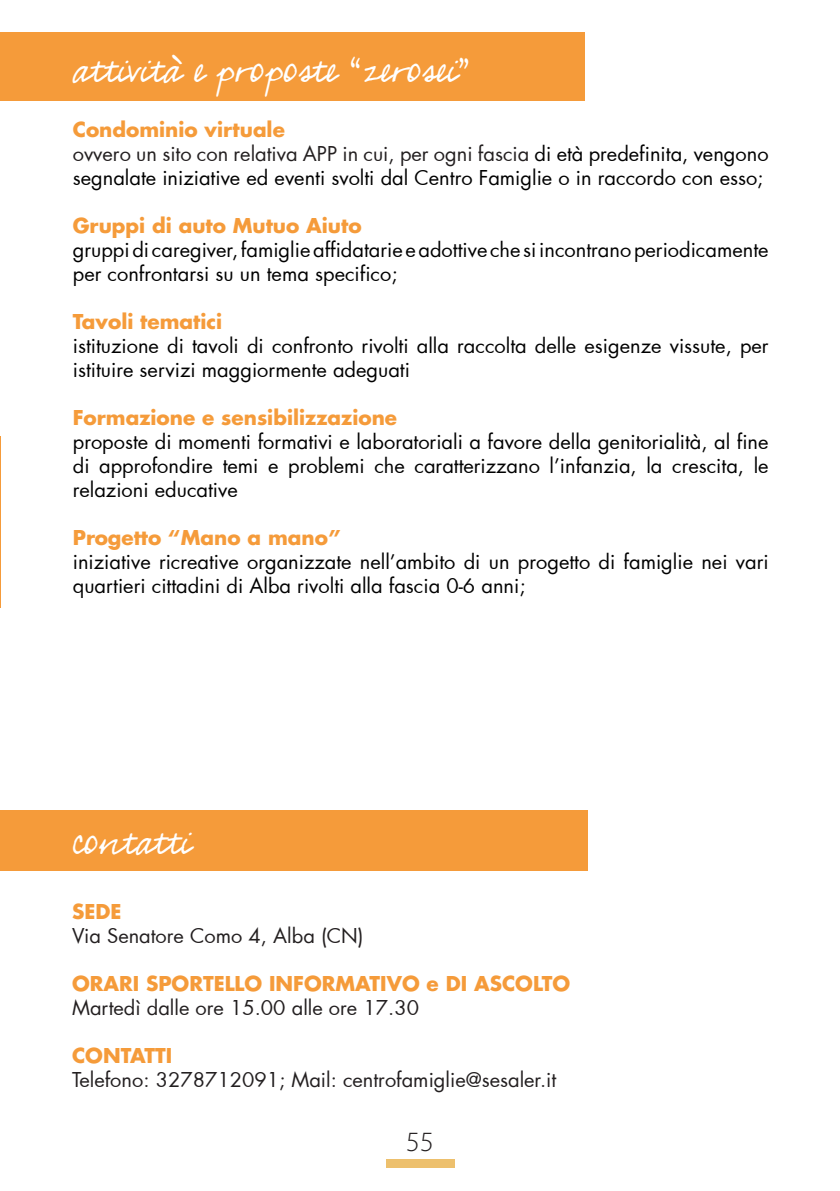
<style>
.page{position:relative;width:840px;height:1191px;background:#fff}
.page>*{position:absolute;margin:0;border:0;box-sizing:border-box;transform-origin:0 0}
.t1{font:38px "Milko";color:#fff}
.t2{font:300 28px "Myriad Pro";color:#231f20}
.t3{font:20px/24px "Futura";color:#000}
.t4{font:700 20px "Futura LT";color:#f59b3a}
.t5{font:20px "Futura";color:#231f20}
.s1{color:#231f20}
</style>
<div class="page">
<div style="left:386px;top:1159px;width:68px;height:8px;background:#edc06d"></div>
<hr style="left:0;top:437px;width:1px;height:171px;background:#f59b3a">
<div style="left:0;top:32px;width:584px;height:68px;background:#f59b3a"></div>
<div style="left:1px;top:810px;width:586px;height:60px;background:#f59b3a"></div>
<h1 class="t1" style="left:73px;top:42px;width:399px">attività e proposte “zerosei”</h1>
<p class="t4" style="left:73px;top:116px;width:213px">Condominio virtuale</p>
<p class="t3" style="left:73px;top:142px;width:697px"><span class="s1">ovvero un sito con relativa APP in cui, per ogni fascia</span> di età predefinita, vengono segnalate iniziative ed eventi svolti dal Centro Famiglie o in raccordo con esso;</p>
<p class="t4" style="left:73px;top:212px;width:290px">Gruppi di auto Mutuo Aiuto</p>
<p class="t3" style="left:73px;top:238px;width:697px">gruppi di caregiver, famiglie affidatarie e adottive che si incontrano periodicamente per confrontarsi su un tema specifico;</p>
<p class="t4" style="left:73px;top:308px;width:151px">Tavoli tematici</p>
<p class="t3" style="left:73px;top:334px;width:697px">istituzione di tavoli di confronto rivolti alla raccolta delle esigenze vissute, per istituire servizi maggiormente adeguati</p>
<p class="t4" style="left:73px;top:404px;width:325px">Formazione e sensibilizzazione</p>
<p class="t3" style="left:73px;top:430px;width:697px;text-align:justify">proposte di momenti formativi e laboratoriali a favore della genitorialità, al fine di approfondire temi e problemi che caratterizzano l’infanzia, la crescita, le relazioni educative</p>
<p class="t4" style="left:73px;top:524px;width:269px">Progetto “Mano a mano”</p>
<p class="t3" style="left:73px;top:550px;width:697px">iniziative ricreative organizzate nell’ambito di un progetto di famiglie nei vari quartieri cittadini di Alba rivolti alla fascia 0-6 anni;</p>
<h1 class="t1" style="left:72px;top:814px;width:120px">contatti</h1>
<p class="t4" style="left:72px;top:897px;width:51px">SEDE</p>
<p class="t5" style="left:72px;top:921px;width:293px">Via Senatore Como 4, Alba (CN)</p>
<p class="t4" style="left:72px;top:969px;width:499px">ORARI SPORTELLO INFORMATIVO e DI ASCOLTO</p>
<p class="t5" style="left:72px;top:993px;width:348px">Martedì dalle ore 15.00 alle ore 17.30</p>
<p class="t4" style="left:72px;top:1041px;width:102px">CONTATTI</p>
<p class="t5" style="left:72px;top:1065px;width:485px">Telefono: 3278712091; Mail: centrofamiglie@sesaler.it</p>
<h2 class="t2" style="left:406px;top:1126px;width:29px">55</h2>
</div>
